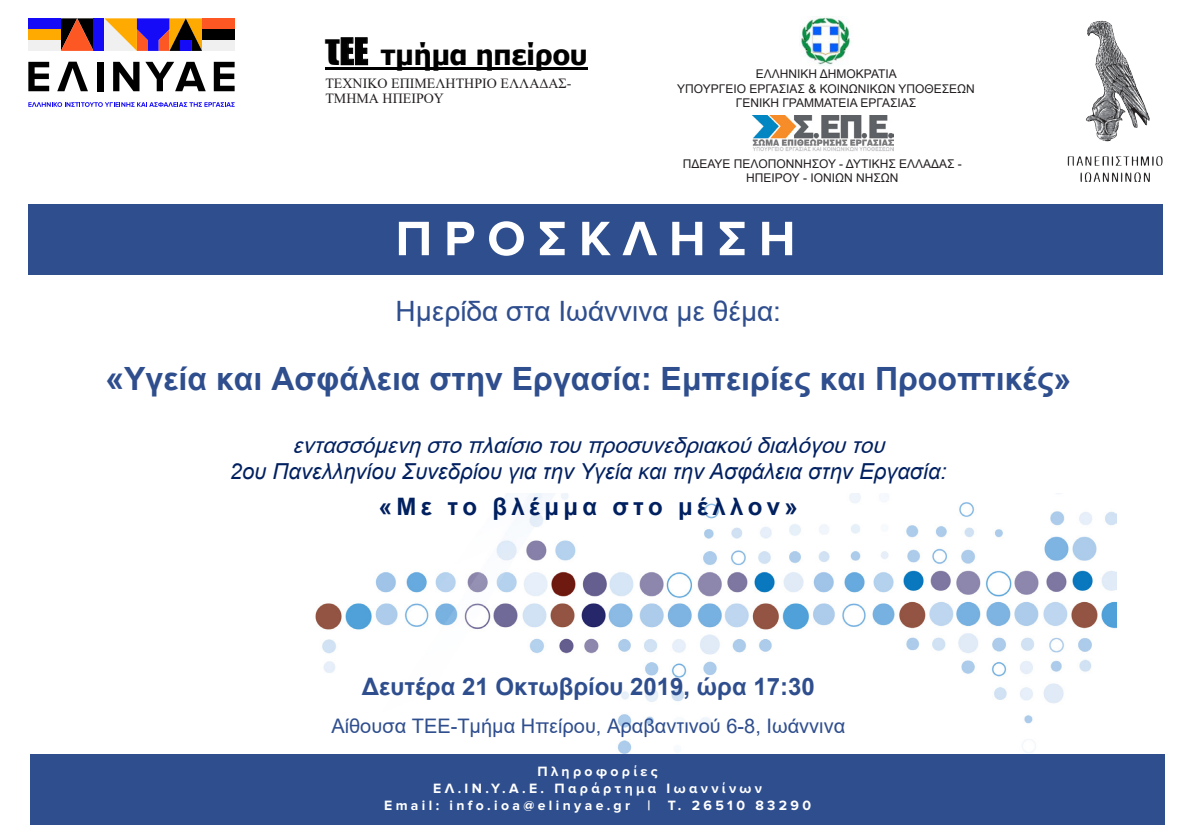
<style>
.page{position:relative;width:1191px;height:840px;background:#fff}
.page>*{position:absolute;margin:0;border:0;box-sizing:border-box;transform-origin:0 0}
.t1{font:700 50px "Proxima Nova";letter-spacing:.24em;color:#fff}
.t2{font:700 32px "Arial";color:#2f4e8e}
.t3{font:28px "Arial";color:#2f4e8e}
.t4{font:700 28px "Tahoma";color:#000}
.t5{font:700 24px "Arial";color:#2f4e8e}
.t6{font:700 24px "Arial";letter-spacing:.18em;color:#002060}
.t7{font:italic 22px "Arial";color:#002060}
.t8{font:italic 22px "Arial";color:#002060}
.t9{font:20px "Arial";color:#2f4e8e}
.t10{font:700 14px "Proxima Nova";letter-spacing:.24em;color:#fff}
.t11{font:14px/15.2px "Times New Roman";color:#231f20}
.t12{font:12px/14.4px "Arial";color:#231f20;text-align:center}
.s1{font-family:"Impact";font-weight:400;font-size:40px}
.s2{font-family:"Impact";font-weight:400;font-size:34px}
.s3{font-size:34px}
</style>
<div class="page">
<img style="left:315px;top:493px;width:802px;height:260px">
<div style="left:93px;top:18px;width:11px;height:33px;background:#150bf7"></div>
<div style="left:28px;top:18px;width:33px;height:11px;background:#150bf7"></div>
<div style="left:28px;top:29px;width:33px;height:11px;background:#fa0"></div>
<div style="left:28px;top:40px;width:33px;height:11px;background:#f0f0f0"></div>
<div style="left:202px;top:18px;width:33px;height:11px;background:#fd5824"></div>
<div style="left:202px;top:29px;width:33px;height:11px;background:#000"></div>
<div style="left:202px;top:40px;width:33px;height:11px;background:#f0f0f0"></div>
<svg style="left:61px;top:18px;width:32px;height:33px"></svg>
<svg style="left:104px;top:18px;width:98px;height:33px"></svg>
<svg style="left:28px;top:102px;width:207px;height:5px"></svg>
<svg style="left:28px;top:62px;width:21px;height:29px"></svg>
<svg style="left:57px;top:62px;width:31px;height:29px"></svg>
<div style="left:97px;top:62px;width:6px;height:29px;background:#000"></div>
<svg style="left:113px;top:62px;width:26px;height:29px"></svg>
<svg style="left:145px;top:62px;width:61px;height:29px"></svg>
<svg style="left:214px;top:62px;width:21px;height:29px"></svg>
<img style="left:1086px;top:21px;width:33px;height:120px">
<img style="left:753px;top:116px;width:140px;height:35px">
<img style="left:800px;top:17px;width:51px;height:49px">
<svg style="left:340px;top:37px;width:28px;height:29px"></svg>
<hr style="left:325px;top:67px;width:262px;height:3px;background:#000">
<div style="left:28px;top:204px;width:1134px;height:71px;background:#2f4e8e"></div>
<div style="left:31px;top:753px;width:1133px;height:71px;background:#2f4e8e"></div>
<p class="t4" style="left:325px;top:35px;width:264px"><span class="s1">τ</span><span class="s2">ΕΕ</span> τμήμα ηπείρου</p>
<p class="t11" style="left:325px;top:75px;width:247px">ΤΕΧΝΙΚΟ ΕΠΙΜΕΛΗΤΗΡΙΟ ΕΛΛΑΔΑΣ-<br>ΤΜΗΜΑ ΗΠΕΙΡΟΥ</p>
<p class="t12" style="left:756px;top:67px;width:142px">ΕΛΛΗΝΙΚΗ ΔΗΜΟΚΡΑΤΙΑ</p>
<p class="t12" style="left:677px;top:81px;width:299px">ΥΠΟΥΡΓΕΙΟ ΕΡΓΑΣΙΑΣ &amp; ΚΟΙΝΩΝΙΚΩΝ ΥΠΟΘΕΣΕΩΝ</p>
<p class="t12" style="left:735px;top:95px;width:182px">ΓΕΝΙΚΗ ΓΡΑΜΜΑΤΕΙΑ ΕΡΓΑΣΙΑΣ</p>
<p class="t12" style="left:683px;top:156px;width:281px">ΠΔΕΑΥΕ ΠΕΛΟΠΟΝΝΗΣΟΥ - ΔΥΤΙΚΗΣ ΕΛΛΑΔΑΣ -<br>ΗΠΕΙΡΟΥ - ΙΟΝΙΩΝ ΝΗΣΩΝ</p>
<p class="t1" style="left:395px;top:209px;width:401px">ΠΡΟΣΚΛΗΣΗ</p>
<p class="t3" style="left:395px;top:292px;width:387px">Ημερίδα στα Ιωάννινα με θέμα:</p>
<p class="t2" style="left:105px;top:356px;width:967px"><span class="s3">«</span>Υγεία και Ασφάλεια στην Εργασία: Εμπειρίες και Προοπτικές»</p>
<p class="t8" style="left:292px;top:429px;width:601px">εντασσόμενηστοπλαίσιοτουπροσυνεδριακούδιαλόγουτου</p>
<p class="t7" style="left:230px;top:457px;width:718px">2ου Πανελληνίου Συνεδρίου για την Υγεία και την Ασφάλεια στην Εργασία:</p>
<p class="t6" style="left:379px;top:489px;width:420px">«Με το βλέμμα στο μέλλον»</p>
<p class="t5" style="left:362px;top:669px;width:454px">Δευτέρα 21 Οκτωβρίου 2019, ώρα 17:30</p>
<p class="t9" style="left:331px;top:711px;width:515px">Αίθουσα ΤΕΕ-Τμήμα Ηπείρου, Αραβαντινού 6-8, Ιωάννινα</p>
<p class="t10" style="left:537px;top:763px;width:122px">Πληροφορίες</p>
<p class="t10" style="left:433px;top:779px;width:330px">EΛ.IN.Y.A.E. Παράρτημα Ιωαννίνων</p>
<p class="t10" style="left:384px;top:796px;width:428px">Εmail: info.ioa@elinyae.gr | Τ. 26510 83290</p>
</div>
